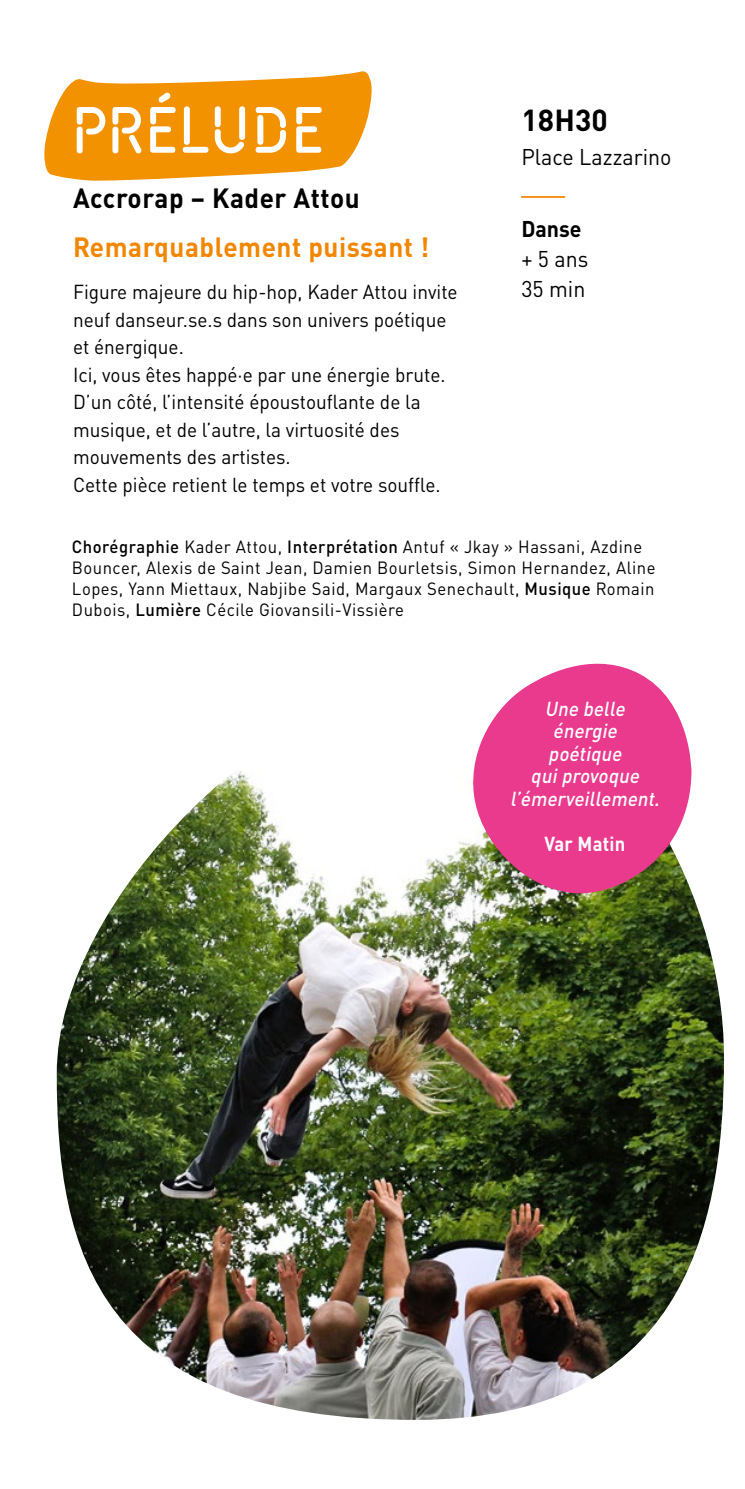
<style>
.page{position:relative;width:745px;height:1489px;background:#fff}
.page>*{position:absolute;margin:0;border:0;box-sizing:border-box;transform-origin:0 0}
.t1{font:69.5px "Siruca";color:#fff;scale:.95 1}
.t2{font:700 30px "DIN Pro";letter-spacing:.005em;color:#000}
.t3{font:700 27.5px "DIN Pro";letter-spacing:.02em;color:#f18700;scale:.95 1}
.t4{font:700 27.5px "DIN Pro";letter-spacing:.02em;color:#000;scale:.95 1}
.t5{font:22.5px "DIN Pro";color:#000;scale:.95 1}
.t6{font:700 22.5px "DIN Pro";color:#000;scale:.95 1}
.t7{font:20px/27.5px "DIN Pro";color:#000;scale:.95 1}
.t8{font:italic 500 20px/22.5px "DIN Pro";color:#fff;text-align:center;scale:.92 1}
.t9{font:700 20px "DIN Pro";letter-spacing:.01em;color:#fff;scale:.92 1}
.t10{font:17.5px/21px "DIN Pro";letter-spacing:.03em;color:#000;scale:.95 1}
.s1{font-weight:500}
</style>
<div class="page">
<svg style="left:44px;top:71px;width:328px;height:110px"></svg>
<hr style="left:520px;top:196px;width:44px;height:2px;background:#f18700">
<img style="left:57px;top:765px;width:666px;height:655px">
<svg style="left:468px;top:663px;width:223px;height:234px;background:#df5e96"></svg>
<p class="t1" style="left:71px;top:92px;width:267px">PRÉLUDE</p>
<p class="t4" style="left:73px;top:175px;width:303px">Accrorap – Kader Attou</p>
<p class="t3" style="left:73px;top:224px;width:376px">Remarquablement puissant !</p>
<p class="t7" style="left:73px;top:276px;width:406px">Figure majeure du hip-hop, Kader Attou invite neuf danseur.se.s dans son univers poétique et énergique.</p>
<p class="t7" style="left:73px;top:359px;width:393px">Ici, vous êtes happé·e par une énergie brute.<br>D’un côté, l’intensité époustouflante de la musique, et de l’autre, la virtuosité des mouvements des artistes.</p>
<p class="t7" style="left:73px;top:469px;width:388px">Cette pièce retient le temps et votre souffle.</p>
<p class="t2" style="left:521px;top:95px;width:88px">18H30</p>
<p class="t5" style="left:521px;top:140px;width:159px">Place Lazzarino</p>
<p class="t6" style="left:521px;top:210px;width:65px">Danse</p>
<p class="t5" style="left:521px;top:241px;width:72px">+ 5 ans</p>
<p class="t5" style="left:521px;top:271px;width:69px">35 min</p>
<p class="t10" style="left:72px;top:534px;width:615px"><span class="s1">Chorégraphie</span> Kader Attou, <span class="s1">Interprétation</span> Antuf « Jkay » Hassani, Azdine Bouncer, Alexis de Saint Jean, Damien Bourletsis, Simon Hernandez, Aline Lopes, Yann Miettaux, Nabjibe Said, Margaux Senechault, <span class="s1">Musique</span> Romain Dubois, <span class="s1">Lumière</span> Cécile Giovansili-Vissière</p>
<p class="t8" style="left:544px;top:694px;width:94px">Une belle</p>
<p class="t8" style="left:552px;top:717px;width:76px">énergie</p>
<p class="t8" style="left:530px;top:739px;width:125px">poétique quiprovoque</p>
<p class="t8" style="left:510px;top:784px;width:169px">l’émerveillement.</p>
<p class="t9" style="left:544px;top:826px;width:89px">Var Matin</p>
</div>
